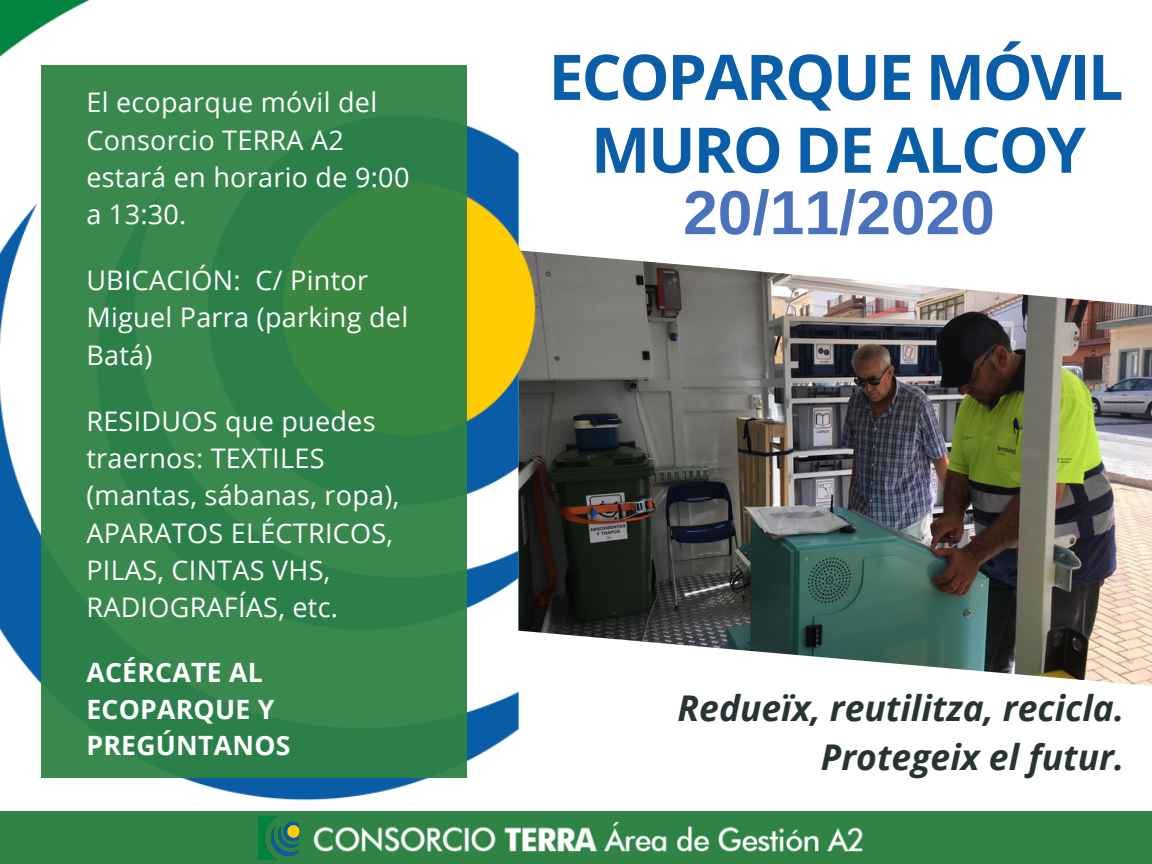
<style>
.page{position:relative;width:1152px;height:864px;background:#fff}
.page>*{position:absolute;margin:0;border:0;box-sizing:border-box;transform-origin:0 0}
.t1{font:700 63px/72.9px "Open Sans";letter-spacing:-.035em;color:#0a5ea8;text-align:center}
.t2{font:700 62.25px "Arimo";color:#4b73bb}
.t3{font:italic 700 35.55px/49.3px "Open Sans";color:#263433;text-align:right}
.t4{font:27px/37.3px "Open Sans";letter-spacing:.01em;color:#fff}
.t5{font:700 26.55px/36.5px "Open Sans";letter-spacing:.01em;color:#fff}
</style>
<div class="page">
<img style="left:549px;top:253px;width:603px;height:433px">
<img style="left:0;top:0;width:549px;height:801px">
<div style="left:41px;top:65px;width:426px;height:712px;background:linear-gradient(to right,#35864f,#338548)"></div>
<div style="left:0;top:811px;width:1152px;height:53px;background:#2e8345"></div>
<img style="left:301px;top:822px;width:562px;height:30px">
<img style="left:258px;top:817px;width:42px;height:42px">
<p class="t4" style="left:86px;top:83px;width:325px">El ecoparque móvil del<br>Consorcio TERRA A2 estará en horario de 9:00 a 13:30.</p>
<p class="t4" style="left:86px;top:261px;width:323px">UBICACIÓN: C/ Pintor<br>Miguel Parra (parking del<br>Batá)</p>
<p class="t4" style="left:86px;top:401px;width:314px">RESIDUOS que puedes traernos: TEXTILES (mantas, sábanas, ropa),<br>APARATOS ELÉCTRICOS,<br>PILAS, CINTAS VHS,<br>RADIOGRAFÍAS, etc.</p>
<p class="t5" style="left:86px;top:654px;width:206px">ACÉRCATE AL<br>ECOPARQUE Y<br>PREGÚNTANOS</p>
<h1 class="t1" style="left:549px;top:39px;width:576px">ECOPARQUE MÓVIL<br>MURO DE ALCOY</h1>
<h2 class="t2" style="left:683px;top:178px;width:313px">20/11/2020</h2>
<h3 class="t3" style="left:678px;top:682px;width:448px">Redueïx, reutilitza, recicla.<br>Protegeix el futur.</h3>
</div>
